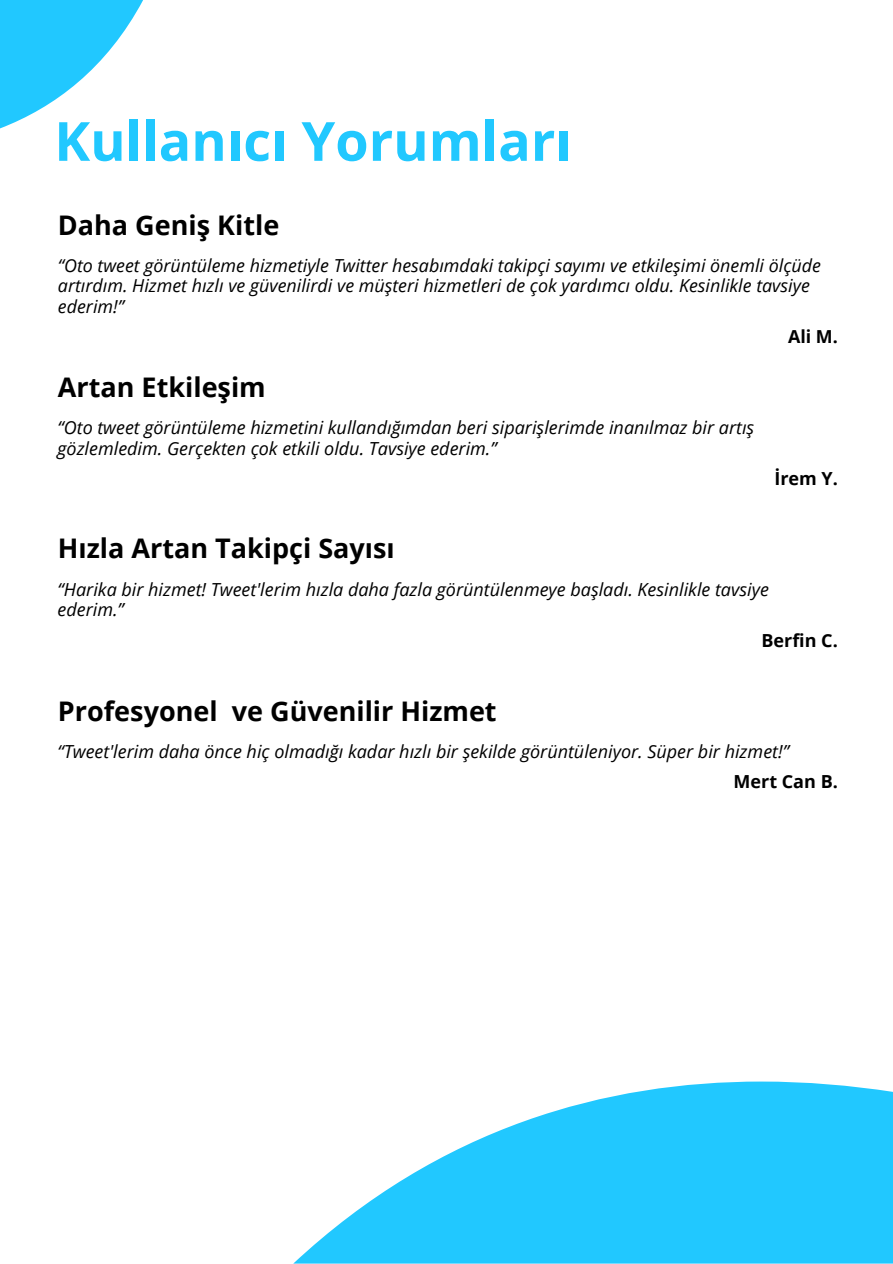
<style>
.page{position:relative;width:893px;height:1264px;background:#fff}
.page>*{position:absolute;margin:0;border:0;box-sizing:border-box;transform-origin:0 0}
.t1{font:700 54px "Open Sans";color:#21c8ff}
.t2{font:700 27px "Open Sans";color:#000}
.t3{font:italic 18px/20.2px "Open Sans";color:#000}
.t4{font:700 18px "Open Sans";color:#000}
.t5{font:italic 17.85px/20.2px "Open Sans";color:#000}
.t6{font:700 17.85px "Open Sans";color:#000}
</style>
<div class="page">
<svg style="left:294px;top:1081px;width:598px;height:182px;fill:#21c8ff"></svg>
<svg style="left:0;top:0;width:143px;height:128px"></svg>
<h1 class="t1" style="left:54px;top:103px;width:519px">Kullanıcı Yorumları</h1>
<h2 class="t2" style="left:58px;top:206px;width:223px">Daha Geniş Kitle</h2>
<p class="t5" style="left:58px;top:255px;width:764px">“Oto tweet görüntüleme hizmetiyle Twitter hesabımdaki takipçi sayımı ve etkileşimi önemli ölçüde artırdım. Hizmet hızlı ve güvenilirdi ve müşteri hizmetleri de çok yardımcı oldu. Kesinlikle tavsiye ederim!”</p>
<p class="t6" style="left:788px;top:324px;width:51px">Ali M.</p>
<h2 class="t2" style="left:58px;top:368px;width:209px">Artan Etkileşim</h2>
<p class="t3" style="left:58px;top:417px;width:698px">“Oto tweet görüntüleme hizmetini kullandığımdan beri siparişlerimde inanılmaz bir artış gözlemledim. Gerçekten çok etkili oldu. Tavsiye ederim.”</p>
<h2 class="t2" style="left:58px;top:529px;width:338px">Hızla Artan Takipçi Sayısı</h2>
<p class="t4" style="left:774px;top:465px;width:65px">İrem Y.</p>
<p class="t3" style="left:58px;top:579px;width:712px">“Harika bir hizmet! Tweet'lerim hızla daha fazla görüntülenmeye başladı. Kesinlikle tavsiye ederim.”</p>
<p class="t4" style="left:761px;top:627px;width:78px">Berfin C.</p>
<h2 class="t2" style="left:58px;top:691px;width:440px">Profesyonel ve Güvenilir Hizmet</h2>
<p class="t3" style="left:58px;top:741px;width:732px">“Tweet'lerim daha önce hiç olmadığı kadar hızlı bir şekilde görüntüleniyor. Süper bir hizmet!”</p>
<p class="t4" style="left:733px;top:769px;width:106px">Mert Can B.</p>
</div>
